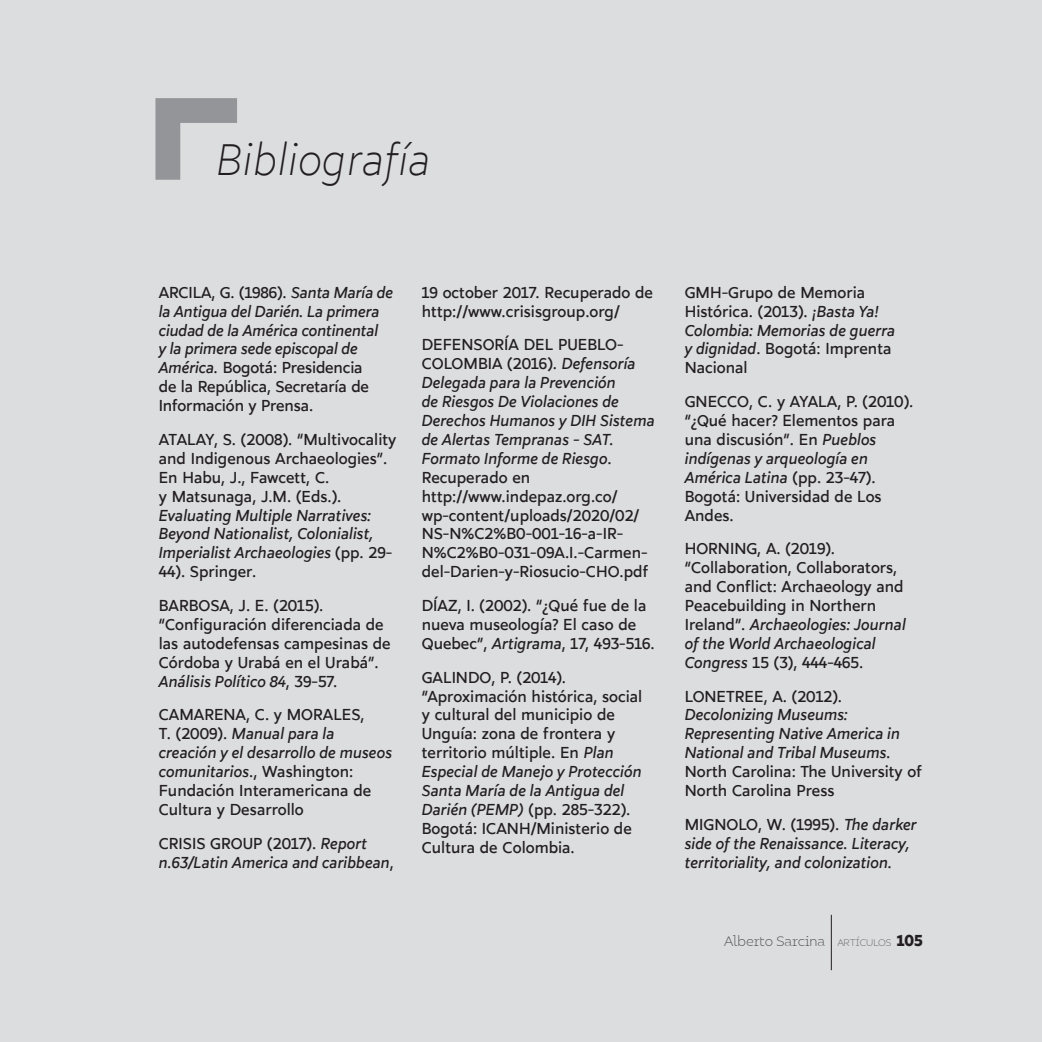
<style>
.page{position:relative;width:1042px;height:1042px;background:#dcdddf}
.page>*{position:absolute;margin:0;border:0;box-sizing:border-box;transform-origin:0 0}
.t1{font:italic 100 43.75px "Marcher Alt";color:#231f20}
.t2{font:15.75px/18.9px "Marcher Alt";color:#231f20}
.t3{font:italic 15.75px/18.9px "Marcher Alt";color:#231f20}
.t4{font:300 14px "Bilbao";color:#57585a}
.s1{font-style:normal}
.s2{font-style:italic}
.s3{font-size:9.8px;color:#69696c}
.s4{font-family:"Marcher Alt";font-weight:700;font-size:15.75px;color:#231f20}
</style>
<div class="page">
<hr style="left:831px;top:915px;width:1px;height:55px;background:#231f20">
<svg style="left:155px;top:98px;width:82px;height:82px"></svg>
<h1 class="t1" style="left:216px;top:127px;width:217px">Bibliografía</h1>
<p class="t3" style="left:159px;top:281px;width:236px"><span class="s1">ARCILA, G. (1986).</span> Santa María de la Antigua del Darién. La primera ciudad de la América continental<br>y la primera sede episcopal de<br>América. <span class="s1">Bogotá: Presidencia<br>de la República, Secretaría de<br>Información y Prensa.</span></p>
<p class="t2" style="left:159px;top:429px;width:239px">ATALAY, S. (2008). “Multivocality and Indigenous Archaeologies”.<br>En Habu, J., Fawcett, C.<br>y Matsunaga, J.M. (Eds.).</p>
<p class="t3" style="left:159px;top:504px;width:235px">Evaluating Multiple Narratives:<br>Beyond Nationalist, Colonialist,<br>Imperialist Archaeologies <span class="s1">(pp. 29-<br>44). Springer.</span></p>
<p class="t2" style="left:159px;top:595px;width:233px">BARBOSA, J. E. (2015). “Configuración diferenciada de las autodefensas campesinas de<br>Córdoba y Urabá en el Urabá”.<br><span class="s2">Análisis Político 84</span>, 39-57.</p>
<p class="t2" style="left:159px;top:704px;width:235px">CAMARENA, C. y MORALES,<br>T. (2009). <span class="s2">Manual para la creación y el desarrollo de museos comunitarios</span>., Washington:<br>Fundación Interamericana de<br>Cultura y Desarrollo</p>
<p class="t3" style="left:159px;top:832px;width:237px"><span class="s1">CRISIS GROUP (2017).</span> Report n.63/Latin America and caribbean<span class="s1">,</span></p>
<p class="t2" style="left:422px;top:281px;width:233px">19 october 2017. Recuperado de http://www.crisisgroup.org/</p>
<p class="t2" style="left:422px;top:334px;width:235px">DEFENSORÍA DEL PUEBLO-<br>COLOMBIA (2016). <span class="s2">Defensoría<br>Delegada para la Prevención<br>de Riesgos De Violaciones de<br>Derechos Humanos y DIH Sistema de Alertas Tempranas - SAT.<br>Formato Informe de Riesgo</span>.<br>Recuperado en http://www.indepaz.org.co/ wp-content/uploads/2020/02/<br>NS-N%C2%B0-001-16-a-IR-<br>N%C2%B0-031-09A.I.-Carmen&shy;del-Darien-y-Riosucio-CHO.pdf</p>
<p class="t2" style="left:422px;top:595px;width:234px">DÍAZ, I. (2002). “¿Qué fue de la nueva museología? El caso de<br>Quebec”, <span class="s2">Artigrama</span>, 17, 493-516.</p>
<p class="t2" style="left:422px;top:666px;width:222px">GALINDO, P. (2014). “Aproximación histórica, social y cultural del municipio de<br>Unguía: zona de frontera y territorio múltiple. En <span class="s2">Plan<br>Especial de Manejo y Protección<br>Santa María de la Antigua del<br>Darién (PEMP)</span> (pp. 285-322).<br>Bogotá: ICANH/Ministerio de<br>Cultura de Colombia.</p>
<p class="t2" style="left:685px;top:281px;width:212px">GMH-Grupo de Memoria<br>Histórica. (2013). <span class="s2">¡Basta Ya!<br>Colombia: Memorias de guerra y dignidad</span>. Bogotá: Imprenta<br>Nacional</p>
<p class="t2" style="left:685px;top:391px;width:230px">GNECCO, C. y AYALA, P. (2010). “¿Qué hacer? Elementos para una discusión”. En <span class="s2">Pueblos indígenas y arqueología en<br>América Latina</span> (pp. 23-47).<br>Bogotá: Universidad de Los<br>Andes.</p>
<p class="t2" style="left:685px;top:538px;width:223px">HORNING, A. (2019). “Collaboration, Collaborators, and Conflict: Archaeology and<br>Peacebuilding in Northern<br>Ireland”. <span class="s2">Archaeologies: Journal of the World Archaeological<br>Congress</span> 15 (3), 444-465.</p>
<p class="t2" style="left:685px;top:685px;width:159px">LONETREE, A. (2012).</p>
<p class="t3" style="left:685px;top:704px;width:217px">Decolonizing Museums:<br>Representing Native America in<br>National and Tribal Museums.</p>
<p class="t2" style="left:685px;top:761px;width:239px">North Carolina: The University of<br>North Carolina Press</p>
<p class="t3" style="left:685px;top:813px;width:234px"><span class="s1">MIGNOLO, W. (1995).</span> The darker side of the Renaissance. Literacy, territoriality, and colonization.</p>
<p class="t4" style="left:724px;top:931px;width:200px">Alberto Sarcina <span class="s3">ARTÍCULOS</span> <span class="s4">105</span></p>
</div>
